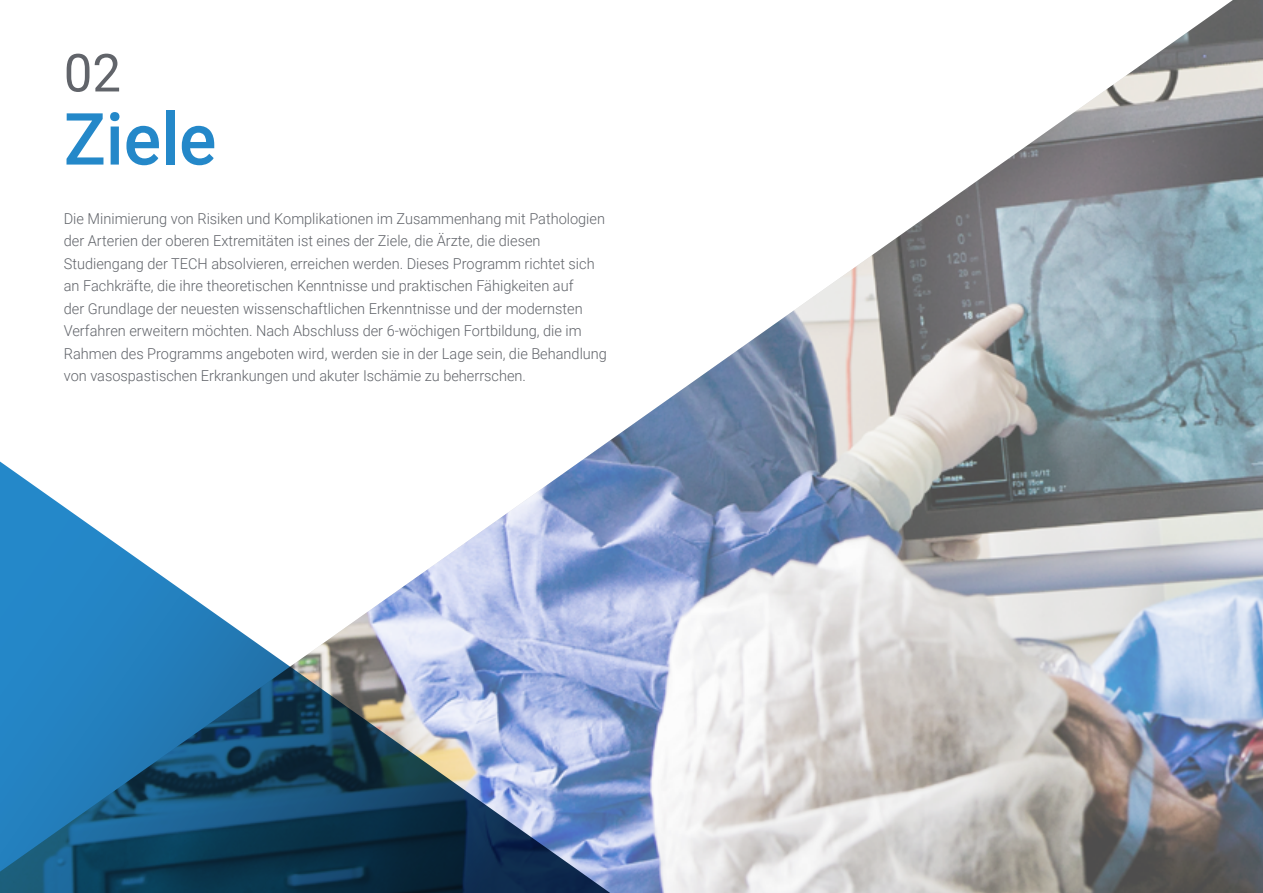
<style>
.page{position:relative;width:1263px;height:893px;background:#fff}
.page>*{position:absolute;margin:0;border:0;box-sizing:border-box;transform-origin:0 0}
.t1{font:500 72px "Roboto";color:#2488c9}
.t2{font:52.5px "Roboto";color:#61646a}
.t3{font:300 15px/22.5px "Roboto";color:#61646a}
</style>
<div class="page">
<img style="left:602px;top:0;width:661px;height:893px">
<svg style="left:0;top:446px;width:640px;height:447px"></svg>
<h2 class="t2" style="left:64px;top:36px;width:59px">02</h2>
<h1 class="t1" style="left:64px;top:89px;width:154px">Ziele</h1>
<p class="t3" style="left:64px;top:207px;width:545px">Die Minimierung von Risiken und Komplikationen im Zusammenhang mit Pathologien der Arterien der oberen Extremitäten ist eines der Ziele, die Ärzte, die diesen Studiengang der TECH absolvieren, erreichen werden. Dieses Programm richtet sich an Fachkräfte, die ihre theoretischen Kenntnisse und praktischen Fähigkeiten auf<br>der Grundlage der neuesten wissenschaftlichen Erkenntnisse und der modernsten Verfahren erweitern möchten. Nach Abschluss der 6-wöchigen Fortbildung, die im Rahmen des Programms angeboten wird, werden sie in der Lage sein, die Behandlung von vasospastischen Erkrankungen und akuter Ischämie zu beherrschen.</p>
</div>
